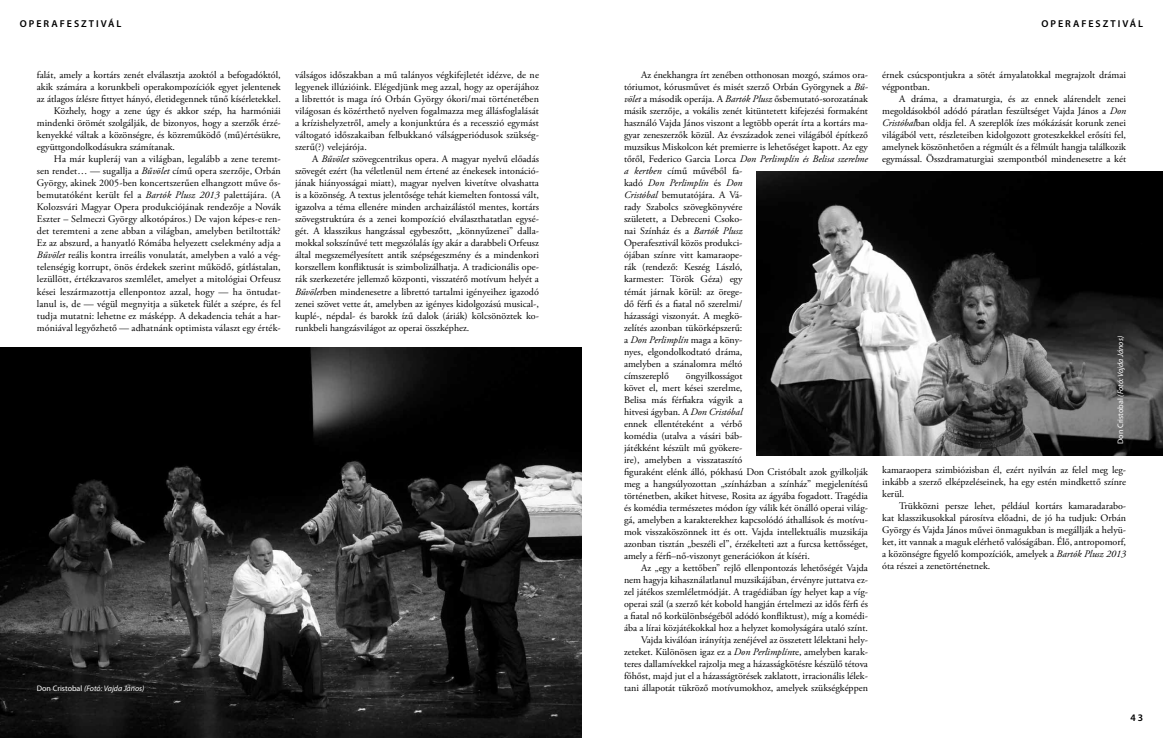
<style>
.page{position:relative;width:1163px;height:738px;background:#fff}
.page>*{position:absolute;margin:0;border:0;box-sizing:border-box;transform-origin:0 0}
.t1{font:10px/12px "Adobe Garamond Pro";color:#000;text-align:justify}
.t2{font:600 10px "Myriad Pro";letter-spacing:.2em;color:#000}
.t3{font:italic 8px "Myriad Pro";color:#fff}
.s1{font-style:italic}
.s2{font-style:normal}
</style>
<div class="page">
<img style="left:0;top:347px;width:581px;height:390px">
<img style="left:756px;top:171px;width:406px;height:284px">
<p class="t2" style="left:20px;top:18px;width:103px">OPERAFESZTIVÁL</p>
<p class="t2" style="left:1041px;top:18px;width:103px">OPERAFESZTIVÁL</p>
<p class="t1" style="left:37px;top:69px;width:245px">falát, amely a kortárs zenét elválasztja azoktól a befogadóktól,</p>
<p class="t1" style="left:37px;top:81px;width:245px">akik számára a korunkbeli operakompozíciók egyet jelentenek</p>
<p class="t1" style="left:37px;top:93px;width:245px">az átlagos ízlésre fittyet hányó, életidegennek tűnő kísérletekkel.</p>
<p class="t1" style="left:54px;top:105px;width:228px">Közhely, hogy a zene úgy és akkor szép, ha harmóniái</p>
<p class="t1" style="left:37px;top:117px;width:245px">mindenki örömét szolgálják, de bizonyos, hogy a szerzők érzé-</p>
<p class="t1" style="left:37px;top:129px;width:245px">kenyekké váltak a közönségre, és közreműködő (mű)értésükre,</p>
<p class="t1" style="left:37px;top:141px;width:140px">együttgondolkodásukra számítanak.</p>
<p class="t1" style="left:54px;top:153px;width:228px">Ha már kupleráj van a világban, legalább a zene teremt-</p>
<p class="t1" style="left:37px;top:165px;width:245px">sen rendet… — sugallja a <span class="s1">Bűvölet</span> című opera szerzője, Orbán</p>
<p class="t1" style="left:37px;top:177px;width:245px">György, akinek 2005-ben koncertszerűen elhangzott műve ős-</p>
<p class="t1" style="left:37px;top:189px;width:245px">bemutatóként került fel a <span class="s1">Bartók Plusz 2013</span> palettájára. (A</p>
<p class="t1" style="left:37px;top:201px;width:246px">Kolozsvári Magyar Opera produkciójának rendezője a Novák</p>
<p class="t1" style="left:37px;top:213px;width:245px">Eszter – Selmeczi György alkotópáros.) De vajon képes-e ren-</p>
<p class="t1" style="left:37px;top:225px;width:245px">det teremteni a zene abban a világban, amelyben betiltották?</p>
<p class="t1" style="left:37px;top:237px;width:245px">Ez az abszurd, a hanyatló Rómába helyezett cselekmény adja a</p>
<p class="t1" style="left:37px;top:249px;width:245px"><span class="s1">Bűvölet</span> reális kontra irreális vonulatát, amelyben a való a vég-</p>
<p class="t1" style="left:37px;top:261px;width:245px">telenségig korrupt, önös érdekek szerint működő, gátlástalan,</p>
<p class="t1" style="left:37px;top:273px;width:245px">lezüllött, értékzavaros szemlélet, amelyet a mitológiai Orfeusz</p>
<p class="t1" style="left:37px;top:285px;width:245px">kései leszármazottja ellenpontoz azzal, hogy — ha öntudat-</p>
<p class="t1" style="left:37px;top:297px;width:245px">lanul is, de — végül megnyitja a süketek fülét a szépre, és fel</p>
<p class="t1" style="left:37px;top:309px;width:245px">tudja mutatni: lehetne ez másképp. A dekadencia tehát a har-</p>
<p class="t1" style="left:37px;top:321px;width:245px">móniával legyőzhető — adhatnánk optimista választ egy érték-</p>
<p class="t1" style="left:295px;top:69px;width:245px">válságos időszakban a mű talányos végkifejletét idézve, de ne legyenek illúzióink. Elégedjünk meg azzal, hogy az operájához a librettót is maga író Orbán György ókori/mai történetében világosan és közérthető nyelven fogalmazza meg állásfoglalását a krízishelyzetről, amely a konjunktúra és a recesszió egymást váltogató időszakaiban felbukkanó válságperiódusok szükség&shy;szerű(?) velejárója.</p>
<p class="t1" style="left:295px;top:153px;width:245px;text-indent:17px">A <span class="s1">Bűvölet</span> szövegcentrikus opera. A magyar nyelvű előadás szövegét ezért (ha véletlenül nem értené az énekesek intonáció&shy;jának hiányosságai miatt), magyar nyelven kivetítve olvashatta is a közönség. A textus jelentősége tehát kiemelten fontossá vált, igazolva a téma ellenére minden archaizálástól mentes, kortárs szövegstruktúra és a zenei kompozíció elválaszthatatlan egysé&shy;gét. A klasszikus hangzással egybeszőtt, „könnyűzenei” dalla&shy;mokkal sokszínűvé tett megszólalás így akár a darabbeli Orfeusz által megszemélyesített antik szépségeszmény és a mindenkori korszellem konfliktusát is szimbolizálhatja. A tradicionális ope&shy;rák szerkezetére jellemző központi, visszatérő motívum helyét a <span class="s1">Bűvölet</span>ben mindenesetre a librettó tartalmi igényeihez igazodó zenei szövet vette át, amelyben az igényes kidolgozású musical-, kuplé-, népdal- és barokk ízű dalok (áriák) kölcsönöztek ko&shy;runkbeli hangzásvilágot az operai összképhez.</p>
<p class="t3" style="left:37px;top:682px;width:109px"><span class="s2">Don Cristobal</span> (Fotó: Vajda János)</p>
<p class="t1" style="left:624px;top:69px;width:245px;text-align:left;text-indent:17px">Az énekhangra írt zenében otthonosan mozgó, számos ora&shy;tóriumot, kórusművet és misét szerző Orbán Györgynek a <span class="s1">Bű&shy;völet</span> a második operája. A <span class="s1">Bartók Plusz</span> ősbemutató-sorozatának másik szerzője, a vokális zenét kitüntetett kifejezési formaként használó Vajda János viszont a legtöbb operát írta a kortárs ma&shy;gyar zeneszerzők közül. Az évszázadok zenei világából építkező muzsikus Miskolcon két premierre is lehetőséget kapott. Az egy tőről, Federico Garcia Lorca <span class="s1">Don Perlimplín és Belisa szerelme a kertben</span> című művéből fa-<br>kadó <span class="s1">Don Perlimplín</span> és <span class="s1">Don<br>Cristóbal</span> bemutatójára. A Vá-<br>rady Szabolcs szövegkönyvére<br>született, a Debreceni Csoko-<br>nai Színház és a <span class="s1">Bartók Plusz<br></span>Operafesztivál közös produkci-<br>ójában színre vitt kamaraope-<br>rák (rendező: Keszég László,<br>karmester: Török Géza) egy<br>témát járnak körül: az örege-<br>dő férfi és a fiatal nő szerelmi/<br>házassági viszonyát. A megkö-<br>zelítés azonban tükörképszerű:<br>a <span class="s1">Don Perlimplín</span> maga a kön -<br>nyes, elgondolkodtató dráma,<br>amelyben a szánalomra méltó<br>címszereplő</p>
<p class="t1" style="left:624px;top:369px;width:246px;text-align:left;text-indent:62px">öngyilkosságot<br>követ el, mert kései szerelme,<br>Belisa más férfiakra vágyik a<br>hitvesi ágyban. A <span class="s1">Don Cristóbal<br></span>ennek ellentéteként a vérbő<br>komédia (utalva a vásári báb-<br>játékként készült mű gyökere-<br>ire), amelyben a visszataszító<br>figuraként elénk álló, pókhasú Don Cristóbalt azok gyilkolják meg a hangsúlyozottan „színházban a színház” megjelenítésű történetben, akiket hitvese, Rosita az ágyába fogadott. Tragédia és komédia természetes módon így válik két önálló operai világ&shy;gá, amelyben a karakterekhez kapcsolódó áthallások és motívu&shy;mok visszaköszönnek itt és ott. Vajda intellektuális muzsikája azonban tisztán „beszéli el”, érzékelteti azt a furcsa kettősséget, amely a férfi–nő-viszonyt generációkon át kíséri.</p>
<p class="t1" style="left:624px;top:561px;width:245px;text-align:right">Az „egy a kettőben” rejlő ellenpontozás lehetőségét Vajda nem hagyja kihasználatlanul muzsikájában, érvényre juttatva ez&shy;zel játékos szemléletmódját. A tragédiában így helyet kap a víg&shy;operai szál (a szerző két kobold hangján értelmezi az idős férfi és a fiatal nő korkülönbségéből adódó konfliktust), míg a komédi&shy;ába a lírai közjátékokkal hoz a helyzet komolyságára utaló színt.<br>Vajda kiválóan irányítja zenéjével az összetett lélektani hely&shy;zeteket. Különösen igaz ez a <span class="s1">Don Perlimplín</span>re, amelyben karak&shy;teres dallamívekkel rajzolja meg a házasságkötésre készülő tétova főhőst, majd jut el a házasságtörések zaklatott, irracionális lélek&shy;tani állapotát tükröző motívumokhoz, amelyek szükségképpen</p>
<p class="t1" style="left:882px;top:69px;width:245px">érnek csúcspontjukra a sötét árnyalatokkal megrajzolt drámai végpontban.</p>
<p class="t1" style="left:882px;top:93px;width:245px;text-indent:17px">A dráma, a dramaturgia, és az ennek alárendelt zenei megoldásokból adódó páratlan feszültséget Vajda János a <span class="s1">Don Cristóbal</span>ban oldja fel. A szereplők ízes mókázását korunk zenei világából vett, részleteiben kidolgozott groteszkekkel erősíti fel, amelynek köszönhetően a régmúlt és a félmúlt hangja találkozik egymással. Összdramaturgiai szempontból mindenesetre a két</p>
<p class="t3" style="left:1115px;top:443px;width:109px;rotate:-90deg"><span class="s2">Don Cristobal</span> (Fotó: Vajda János)</p>
<p class="t1" style="left:882px;top:464px;width:245px">kamaraopera szimbiózisban él, ezért nyilván az felel meg leg&shy;inkább a szerző elképzeléseinek, ha egy estén mindkettő színre kerül.</p>
<p class="t1" style="left:882px;top:500px;width:245px;text-indent:17px">Trükközni persze lehet, például kortárs kamaradarabo&shy;kat klasszikusokkal párosítva előadni, de jó ha tudjuk: Orbán György és Vajda János művei önmagukban is megállják a helyü&shy;ket, itt vannak a maguk elérhető valóságában. Élő, antropomorf, a közönségre figyelő kompozíciók, amelyek a <span class="s1">Bartók Plusz 2013 </span>óta részei a zenetörténetnek.</p>
<p class="t2" style="left:1130px;top:711px;width:14px">43</p>
</div>
